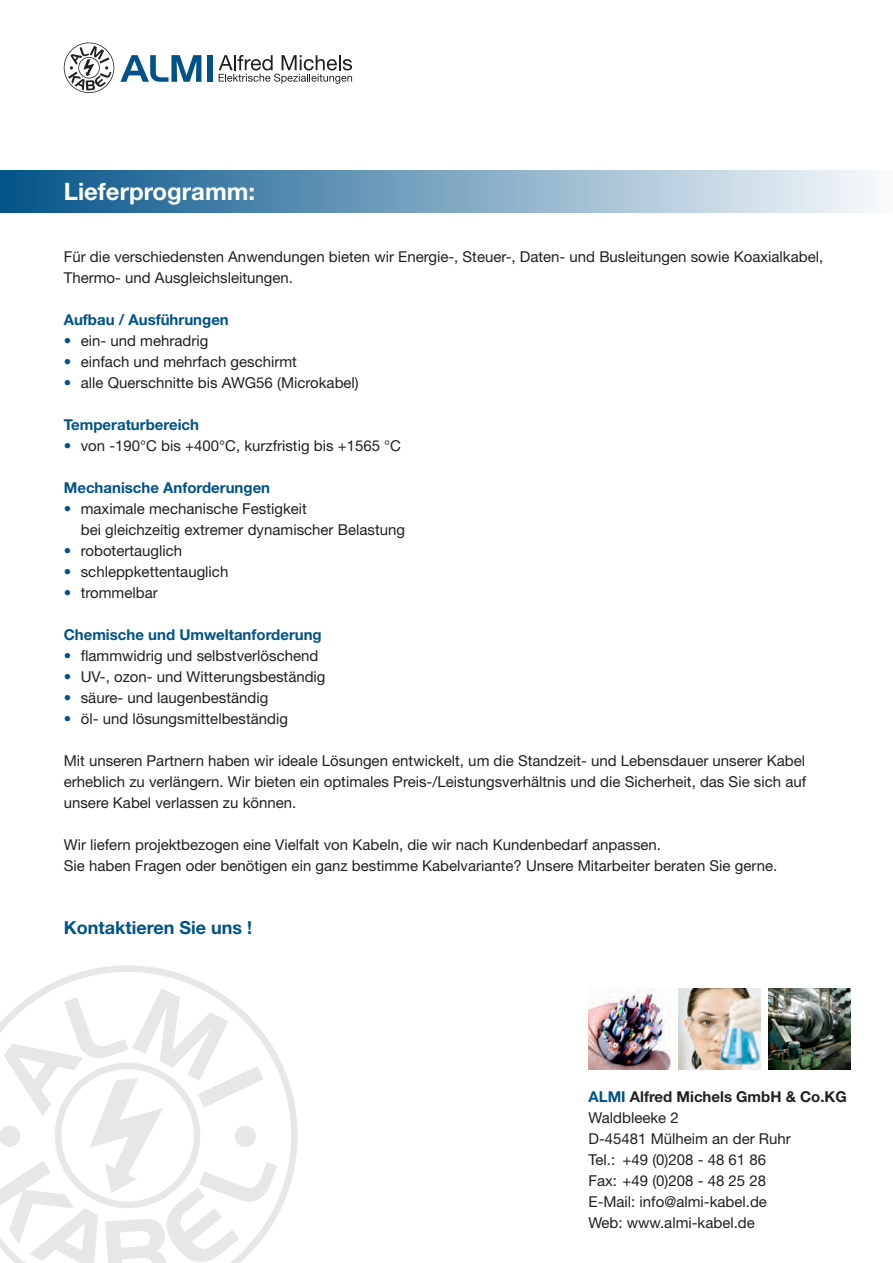
<style>
.page{position:relative;width:893px;height:1263px;background:#fff}
.page>*{position:absolute;margin:0;border:0;box-sizing:border-box;transform-origin:0 0}
.t1{font:700 24px "Helvetica Neue LT Std";color:#fff}
.t2{font:700 18px "Helvetica Neue LT Std";color:#005288}
.t3{font:15px/21px "Helvetica Neue LT Std";color:#231f20}
.t4{font:700 15px "Helvetica Neue LT Std";color:#005288}
.s1{color:#005288}
.s2{font-weight:700;color:#005288}
.s3{font-weight:700}
</style>
<div class="page">
<svg style="left:43px;top:965px;width:255px;height:251px"></svg>
<svg style="left:0;top:988px;width:277px;height:275px"></svg>
<svg style="left:64px;top:43px;width:50px;height:50px"></svg>
<svg style="left:120px;top:55px;width:81px;height:27px"></svg>
<div style="left:207px;top:55px;width:6px;height:27px;background:#005288"></div>
<svg style="left:219px;top:55px;width:133px;height:29px"></svg>
<div style="left:0;top:170px;width:893px;height:43px;background:linear-gradient(to right,#035489,#f9fbfc)"></div>
<img style="left:588px;top:988px;width:82px;height:82px">
<img style="left:679px;top:988px;width:81px;height:82px">
<img style="left:769px;top:988px;width:81px;height:82px">
<h1 class="t1" style="left:64px;top:176px;width:193px">Lieferprogramm:</h1>
<p class="t3" style="left:64px;top:246px;width:761px">Für die verschiedensten Anwendungen bieten wir Energie-, Steuer-, Daten- und Busleitungen sowie Koaxialkabel,<br>Thermo- und Ausgleichsleitungen.</p>
<p class="t4" style="left:64px;top:310px;width:167px">Aufbau / Ausführungen</p>
<p class="t3" style="left:64px;top:330px;width:146px"><span class="s1">•</span> ein- und mehradrig</p>
<p class="t3" style="left:64px;top:351px;width:235px"><span class="s1">•</span> einfach und mehrfach geschirmt</p>
<p class="t3" style="left:64px;top:372px;width:297px"><span class="s1">•</span> alle Querschnitte bis AWG56 (Microkabel)</p>
<p class="t4" style="left:64px;top:415px;width:137px">Temperaturbereich</p>
<p class="t3" style="left:64px;top:435px;width:339px"><span class="s1">•</span> von -190°C bis +400°C, kurzfristig bis +1565 °C</p>
<p class="t4" style="left:64px;top:478px;width:208px">Mechanische Anforderungen</p>
<p class="t3" style="left:81px;top:498px;width:326px;text-indent:-17px"><span class="s1">•</span> maximale mechanische Festigkeit<br>bei gleichzeitig extremer dynamischer Belastung</p>
<p class="t3" style="left:64px;top:540px;width:120px"><span class="s1">•</span> robotertauglich</p>
<p class="t3" style="left:64px;top:561px;width:166px"><span class="s1">•</span> schleppkettentauglich</p>
<p class="t3" style="left:64px;top:582px;width:95px"><span class="s1">•</span> trommelbar</p>
<p class="t4" style="left:64px;top:625px;width:260px">Chemische und Umweltanforderung</p>
<p class="t3" style="left:64px;top:645px;width:256px"><span class="s1">•</span> flammwidrig und selbstverlöschend</p>
<p class="t3" style="left:64px;top:666px;width:263px"><span class="s1">•</span> UV-, ozon- und Witterungsbeständig</p>
<p class="t3" style="left:64px;top:687px;width:206px"><span class="s1">•</span> säure- und laugenbeständig</p>
<p class="t3" style="left:64px;top:708px;width:226px"><span class="s1">•</span> öl- und lösungsmittelbeständig</p>
<p class="t3" style="left:64px;top:750px;width:744px;text-align:justify">Mit unseren Partnern haben wir ideale Lösungen entwickelt, um die Standzeit- und Lebensdauer unserer Kabel erheblich zu verlängern. Wir bieten ein optimales Preis-/Leistungsverhältnis und die Sicherheit, das Sie sich auf unsere Kabel verlassen zu können.</p>
<p class="t3" style="left:64px;top:834px;width:715px">Wir liefern projektbezogen eine Vielfalt von Kabeln, die wir nach Kundenbedarf anpassen.<br>Sie haben Fragen oder benötigen ein ganz bestimme Kabelvariante? Unsere Mitarbeiter beraten Sie gerne.</p>
<p class="t2" style="left:64px;top:916px;width:190px">Kontaktieren Sie uns !</p>
<p class="t3" style="left:588px;top:1086px;width:260px"><span class="s2">ALMI</span> <span class="s3">Alfred Michels GmbH &amp; Co.KG<br></span>Waldbleeke 2<br>D-45481 Mülheim an der Ruhr<br>Tel.: +49 (0)208 - 48 61 86<br>Fax: +49 (0)208 - 48 25 28<br>E-Mail: info@almi-kabel.de<br>Web: www.almi-kabel.de</p>
</div>
